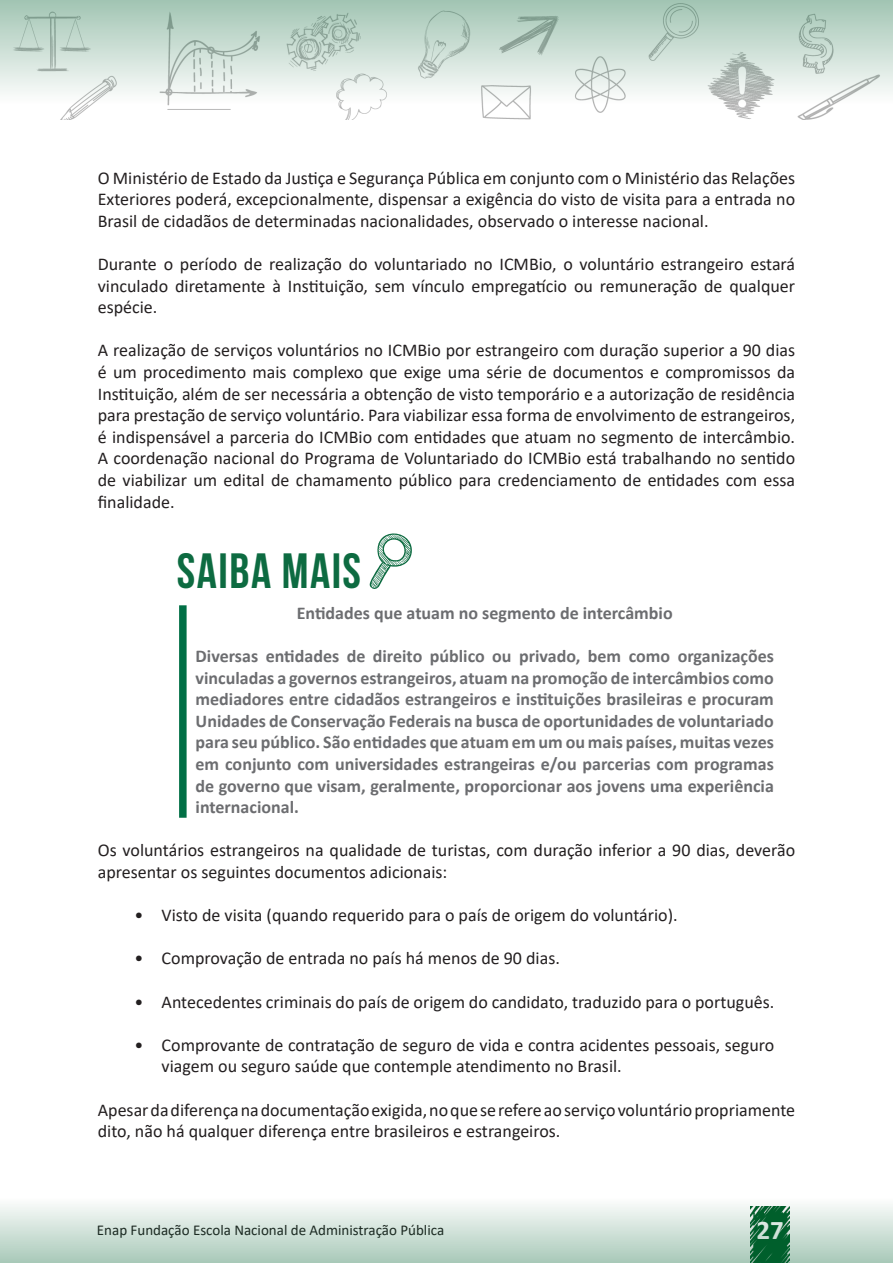
<style>
.page{position:relative;width:893px;height:1263px;background:#fff}
.page>*{position:absolute;margin:0;border:0;box-sizing:border-box;transform-origin:0 0}
.t1{font:49.5px "Bebas Neue";letter-spacing:.03em;color:#0d6b41}
.t2{font:700 27px "Calibri";color:#fff}
.texto{font:18px/21.6px "Calibri";color:#231f20;text-align:justify}
.Saiba_mais_texto{font:700 18px/21.6px "Calibri";color:#6c6d70;text-align:justify}
.t3{font:15px "Calibri";color:#231f20}
</style>
<div class="page">
<svg style="left:0;top:0;width:893px;height:120px"></svg>
<svg style="left:0;top:1205px;width:893px;height:58px;background:#c6dbd0"></svg>
<div style="left:179px;top:605px;width:8px;height:213px;background:#016f45"></div>
<svg style="left:369px;top:533px;width:43px;height:56px"></svg>
<p class="texto" style="left:98px;top:166px;width:699px">O Ministério de Estado da Justiça e Segurança Pública em conjunto com o Ministério das Relações Exteriores poderá, excepcionalmente, dispensar a exigência do visto de visita para a entrada no Brasil de cidadãos de determinadas nacionalidades, observado o interesse nacional.</p>
<p class="texto" style="left:98px;top:253px;width:699px">Durante o período de realização do voluntariado no ICMBio, o voluntário estrangeiro estará vinculado diretamente à Instituição, sem vínculo empregatício ou remuneração de qualquer espécie.</p>
<p class="texto" style="left:98px;top:339px;width:699px">A realização de serviços voluntários no ICMBio por estrangeiro com duração superior a 90 dias é um procedimento mais complexo que exige uma série de documentos e compromissos da Instituição, além de ser necessária a obtenção de visto temporário e a autorização de residência para prestação de serviço voluntário. Para viabilizar essa forma de envolvimento de estrangeiros, é indispensável a parceria do ICMBio com entidades que atuam no segmento de intercâmbio.<br>A coordenação nacional do Programa de Voluntariado do ICMBio está trabalhando no sentido de viabilizar um edital de chamamento público para credenciamento de entidades com essa finalidade.</p>
<p class="t1" style="left:177px;top:544px;width:186px">SAIBA MAIS</p>
<p class="Saiba_mais_texto" style="left:297px;top:602px;width:377px">Entidades que atuam no segmento de intercâmbio</p>
<p class="Saiba_mais_texto" style="left:196px;top:645px;width:580px">Diversas entidades de direito público ou privado, bem como organizações vinculadas a governos estrangeiros, atuam na promoção de intercâmbios como mediadores entre cidadãos estrangeiros e instituições brasileiras e procuram Unidades de Conservação Federais na busca de oportunidades de voluntariado para seu público. São entidades que atuam em um ou mais países, muitas vezes em conjunto com universidades estrangeiras e/ou parcerias com programas de governo que visam, geralmente, proporcionar aos jovens uma experiência internacional.</p>
<p class="texto" style="left:98px;top:839px;width:699px">Os voluntários estrangeiros na qualidade de turistas, com duração inferior a 90 dias, deverão apresentar os seguintes documentos adicionais:</p>
<p class="texto" style="left:135px;top:904px;width:545px">• Visto de visita (quando requerido para o país de origem do voluntário).</p>
<p class="texto" style="left:135px;top:947px;width:427px">• Comprovação de entrada no país há menos de 90 dias.</p>
<p class="texto" style="left:135px;top:990px;width:641px">• Antecedentes criminais do país de origem do candidato, traduzido para o português.</p>
<p class="texto" style="left:162px;top:1034px;width:614px;text-indent:-27px">• Comprovante de contratação de seguro de vida e contra acidentes pessoais, seguro viagem ou seguro saúde que contemple atendimento no Brasil.</p>
<p class="texto" style="left:98px;top:1098px;width:699px">Apesar da diferença na documentação exigida, no que se refere ao serviço voluntário propriamente dito, não há qualquer diferença entre brasileiros e estrangeiros.</p>
<p class="t3" style="left:97px;top:1220px;width:349px">Enap Fundação Escola Nacional de Administração Pública</p>
<h2 class="t2" style="left:757px;top:1210px;width:29px">27</h2>
</div>
